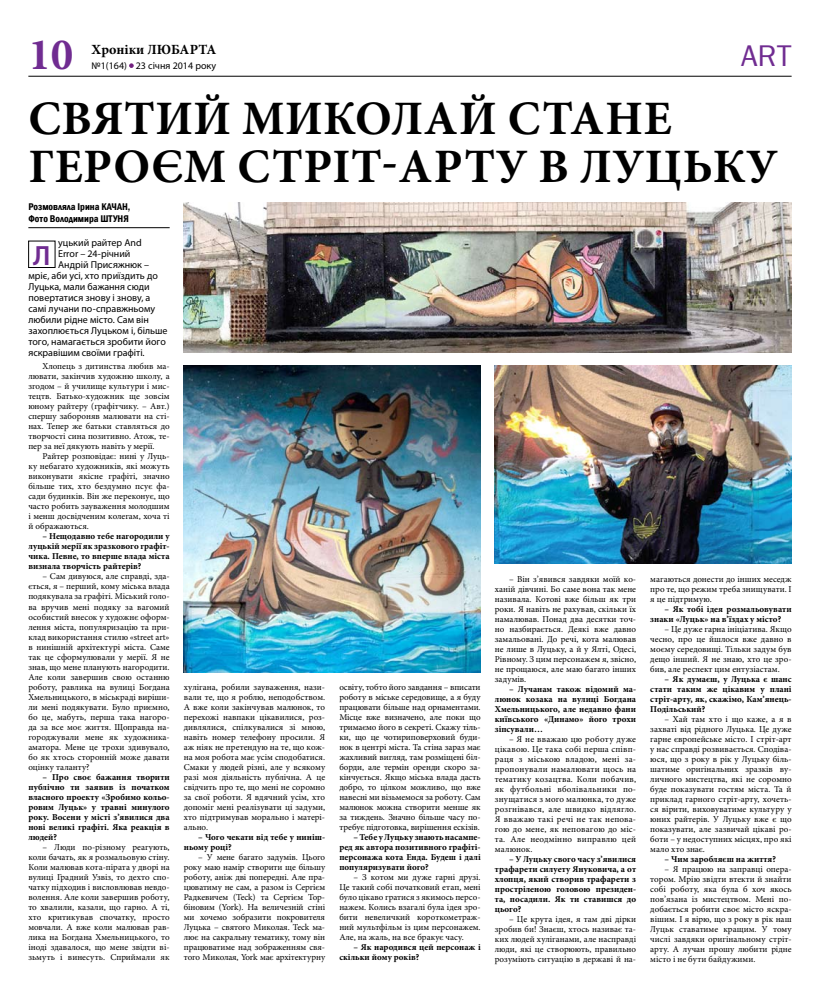
<style>
.page{position:relative;width:820px;height:993px;background:#fff}
.page>*{position:absolute;margin:0;border:0;box-sizing:border-box;transform-origin:0 0}
.t1{font:700 48px/48px "Minion Pro";color:#000}
.t2{font:700 45px "Minion Pro";color:#702c91}
.t3{font:30px "Franklin Gothic Book C";color:#702c91}
.t4{font:600 27.9px "Myriad Pro";color:#702c91}
.t5{font:700 14px "Minion Pro";color:#000}
.t6{font:10px "Myriad Pro";color:#000}
.t7{font:600 condensed 10px/12px "Franklin Gothic";color:#000}
.t8{font:9px/10px "Minion Pro";color:#000;text-align:justify}
.t9{font:700 9px/10px "Minion Pro";color:#000;text-align:justify}
</style>
<div class="page">
<hr style="left:28px;top:76px;width:763px;height:1px;background:#000">
<svg style="left:129px;top:63px;width:5px;height:5px"></svg>
<hr style="left:28px;top:227px;width:142px;height:1px;background:#000">
<img style="left:184px;top:365px;width:296px;height:307px">
<img style="left:184px;top:203px;width:607px;height:150px">
<img style="left:494px;top:366px;width:297px;height:197px">
<div style="left:28px;top:241px;width:27px;height:27px;border:1px solid #000"></div>
<p class="t2" style="left:28px;top:23px;width:46px">10</p>
<p class="t3" style="left:740px;top:39px;width:52px">ART</p>
<p class="t5" style="left:92px;top:40px;width:126px">Хроніки ЛЮБАРТА</p>
<p class="t6" style="left:92px;top:59px;width:126px">№1(164) 23 січня 2014 року</p>
<p class="t1" style="left:29px;top:94px;width:512px;text-indent:127px">ий миколай стане героєм стр</p>
<p class="t1" style="left:29px;top:94px;width:65px">Свят</p>
<p class="t1" style="left:332px;top:142px;width:99px">іт-арту</p>
<p class="t1" style="left:538px;top:142px;width:207px">в луцьку</p>
<p class="t7" style="left:28px;top:200px;width:103px">Розмовляла Ірина КАЧАН,<br>Фото Володимира ШТУНЯ</p>
<p class="t6" style="left:58px;top:237px;width:85px">уцький райтер And</p>
<p class="t6" style="left:58px;top:248px;width:74px">Error – 24-річний</p>
<p class="t6" style="left:58px;top:259px;width:92px">Андрій Присяжнюк –</p>
<p class="t6" style="left:28px;top:270px;width:131px">мріє, аби усі, хто приїздить до</p>
<p class="t6" style="left:28px;top:281px;width:123px">Луцька, мали бажання сюди</p>
<p class="t6" style="left:28px;top:292px;width:123px">повертатися знову і знову, а</p>
<p class="t6" style="left:28px;top:303px;width:128px">самі лучани по-справжньому</p>
<p class="t6" style="left:28px;top:314px;width:122px">любили рідне місто. Сам він</p>
<p class="t6" style="left:28px;top:325px;width:140px">захоплюється Луцьком і, більше</p>
<p class="t6" style="left:28px;top:336px;width:139px">того, намагається зробити його</p>
<p class="t6" style="left:28px;top:347px;width:118px">яскравішим своїми графіті.</p>
<p class="t8" style="left:43px;top:361px;width:128px">Хлопець з дитинства любив ма-</p>
<p class="t8" style="left:28px;top:371px;width:143px">лювати, закінчив художню школу, а</p>
<p class="t8" style="left:28px;top:381px;width:143px">згодом – й училище культури і мис-</p>
<p class="t8" style="left:28px;top:391px;width:143px">тецтв. Батько-художник ще зовсім</p>
<p class="t8" style="left:28px;top:401px;width:143px">юному райтеру (графітчику. – Авт.)</p>
<p class="t8" style="left:28px;top:411px;width:143px">спершу забороняв малювати на сті-</p>
<p class="t8" style="left:28px;top:421px;width:143px">нах. Тепер же батьки ставляться до</p>
<p class="t8" style="left:28px;top:431px;width:143px">творчості сина позитивно. Атож, те-</p>
<p class="t8" style="left:28px;top:441px;width:128px">пер за неї дякують навіть у мерії.</p>
<p class="t8" style="left:43px;top:451px;width:128px">Райтер розповідає: нині у Луць-</p>
<p class="t8" style="left:28px;top:461px;width:143px">ку небагато художників, які можуть</p>
<p class="t8" style="left:28px;top:471px;width:143px">виконувати якісне графіті, значно</p>
<p class="t8" style="left:28px;top:481px;width:143px">більше тих, хто бездумно псує фа-</p>
<p class="t8" style="left:28px;top:491px;width:143px">сади будинків. Він же переконує, що</p>
<p class="t8" style="left:28px;top:501px;width:143px">часто робить зауваження молодшим</p>
<p class="t8" style="left:28px;top:511px;width:143px">і менш досвідченим колегам, хоча ті</p>
<p class="t8" style="left:28px;top:521px;width:62px">й ображаються.</p>
<p class="t9" style="left:28px;top:531px;width:143px;text-indent:14px">– Нещодавно тебе нагородили у луцькій мерії як зразкового графіт&shy;чика. Певне, то вперше влада міста визнала творчість райтерів?</p>
<p class="t8" style="left:28px;top:571px;width:143px;text-indent:14px">– Сам дивуюся, але справді, зда&shy;ється, я – перший, кому міська влада подякувала за графіті. Міський голо&shy;ва вручив мені подяку за вагомий особистий внесок у художнє оформ&shy;лення міста, популяризацію та при&shy;клад використання стилю «street art» в нинішній архітектурі міста. Саме так це сформулювали у мерії. Я не знав, що мене планують нагородити.<br>Але коли завершив свою останню роботу, равлика на вулиці Богдана Хмельницького, в міськраді виріши&shy;ли мені подякувати. Було приємно, бо це, мабуть, перша така нагоро&shy;да за все моє життя. Щоправда на&shy;городжували мене як художника&shy;аматора. Мене це трохи здивувало, бо як хтось сторонній може давати оцінку таланту?</p>
<p class="t9" style="left:28px;top:771px;width:143px;text-indent:14px">– Про своє бажання творити публічно ти заявив із початком власного проекту «Зробимо кольо&shy;ровим Луцьк» у травні минулого року. Восени у місті з’явилися два нові великі графіті. Яка реакція в людей?</p>
<p class="t8" style="left:28px;top:841px;width:143px;text-indent:14px">– Люди по-різному реагують, коли бачать, як я розмальовую стіну.<br>Коли малював кота-пірата у дворі на вулиці Градний Узвіз, то дехто спо&shy;чатку підходив і висловлював невдо&shy;волення. Але коли завершив роботу, то хвалили, казали, що гарно. А ті, хто критикував спочатку, просто мовчали. А вже коли малював рав&shy;лика на Богдана Хмельницького, то іноді здавалося, що мене звідти ві&shy;зьмуть і винесуть. Сприймали як</p>
<p class="t4" style="left:33px;top:237px;width:19px">Л</p>
<p class="t8" style="left:184px;top:682px;width:143px">хулігана, робили зауваження, нази&shy;вали те, що я роблю, неподобством.<br>А вже коли закінчував малюнок, то перехожі навпаки цікавилися, роз&shy;дивлялися, спілкувалися зі мною, навіть номер телефону просили. Я аж ніяк не претендую на те, що кож&shy;на моя робота має усім сподобатися.<br>Смаки у людей різні, але у всякому разі моя діяльність публічна. А це свідчить про те, що мені не соромно за свої роботи. Я вдячний усім, хто допоміг мені реалізувати ці задуми, хто підтримував морально і матері&shy;ально.</p>
<p class="t9" style="left:184px;top:832px;width:143px;text-indent:14px">– Чого чекати від тебе у ниніш&shy;ньому році?</p>
<p class="t8" style="left:184px;top:852px;width:143px;text-indent:14px">– У мене багато задумів. Цього року маю намір створити ще більшу роботу, аніж дві попередні. Але пра&shy;цюватиму не сам, а разом із Сергієм Радкевичем (Teck) та Сергієм Тор&shy;біновим (York). На величезній стіні ми хочемо зобразити покровителя Луцька – святого Миколая. Teck ма&shy;лює на сакральну тематику, тому він працюватиме над зображенням свя&shy;того Миколая, York має архітектурну</p>
<p class="t8" style="left:339px;top:682px;width:143px">освіту, тобто його завдання – вписати роботу в міське середовище, а я буду працювати більше над орнаментами.<br>Місце вже визначено, але поки що тримаємо його в секреті. Скажу тіль&shy;ки, що це чотириповерховий буди&shy;нок в центрі міста. Та стіна зараз має жахливий вигляд, там розміщені біл&shy;борди, але термін оренди скоро за&shy;кінчується. Якщо міська влада дасть добро, то цілком можливо, що вже навесні ми візьмемося за роботу. Сам малюнок можна створити менше як за тиждень. Значно більше часу по&shy;требує підготовка, вирішення ескізів.</p>
<p class="t9" style="left:339px;top:832px;width:143px;text-indent:14px">– Тебе у Луцьку знають насампе&shy;ред як автора позитивного графіті&shy;персонажа кота Енда. Будеш і далі популяризувати його?</p>
<p class="t8" style="left:339px;top:872px;width:143px;text-indent:14px">– З котом ми дуже гарні друзі.<br>Це такий собі початковий етап, мені було цікаво гратися з якимось персо&shy;нажем. Колись взагалі була ідея зро&shy;бити невеличкий короткометраж&shy;ний мультфільм із цим персонажем.<br>Але, на жаль, на все бракує часу.</p>
<p class="t9" style="left:339px;top:942px;width:143px;text-indent:14px">– Як народився цей персонаж і скільки йому років?</p>
<p class="t8" style="left:494px;top:573px;width:143px;text-indent:14px">– Він з’явився завдяки моїй ко&shy;ханій дівчині. Бо саме вона так мене називала. Котові вже більш як три роки. Я навіть не рахував, скільки їх намалював. Понад два десятки точ&shy;но назбирається. Деякі вже давно замальовані. До речі, кота малював не лише в Луцьку, а й у Ялті, Одесі, Рівному. З цим персонажем я, звісно, не прощаюся, але маю багато інших задумів.</p>
<p class="t9" style="left:494px;top:683px;width:143px;text-indent:14px">– Лучанам також відомий ма&shy;люнок козака на вулиці Богдана Хмельницького, але недавно фани київського «Динамо» його трохи зіпсували…</p>
<p class="t8" style="left:494px;top:733px;width:143px;text-indent:14px">– Я не вважаю цю роботу дуже цікавою. Це така собі перша співп&shy;раця з міською владою, мені за&shy;пропонували намалювати щось на тематику козацтва. Коли побачив, як футбольні вболівальники по&shy;знущатися з мого малюнка, то дуже розгнівався, але швидко відлягло.<br>Я вважаю такі речі не так непова&shy;гою до мене, як неповагою до міс&shy;та. Але неодмінно виправлю цей малюнок.</p>
<p class="t9" style="left:494px;top:853px;width:143px;text-indent:14px">– У Луцьку свого часу з’явилися трафарети силуету Януковича, а от хлопця, який створив трафарети з простріленою головою президен&shy;та, посадили. Як ти ставишся до цього?</p>
<p class="t8" style="left:494px;top:913px;width:143px;text-indent:14px">– Це крута ідея, я там дві дірки зробив би! Знаєш, хтось називає та&shy;ких людей хуліганами, але насправді люди, які це створюють, правильно розуміють ситуацію в державі й на-</p>
<p class="t8" style="left:650px;top:573px;width:143px">магаються донести до інших меседж про те, що режим треба знищувати. І я це підтримую.</p>
<p class="t9" style="left:650px;top:603px;width:143px;text-indent:14px">– Як тобі ідея розмальовувати знаки «Луцьк» на в’їздах у місто?</p>
<p class="t8" style="left:650px;top:623px;width:143px;text-indent:14px">– Це дуже гарна ініціатива. Якщо чесно, про це йшлося вже давно в моєму середовищі. Тільки задум був дещо інший. Я не знаю, хто це зро&shy;бив, але респект цим ентузіастам.</p>
<p class="t9" style="left:650px;top:673px;width:143px;text-indent:14px">– Як думаєш, у Луцька є шанс стати таким же цікавим у плані стріт-арту, як, скажімо, Кам’янець-Подільський?</p>
<p class="t8" style="left:650px;top:713px;width:143px;text-indent:14px">– Хай там хто і що каже, а я в захваті від рідного Луцька. Це дуже гарне європейське місто. І стріт-арт у нас справді розвивається. Сподіва&shy;юся, що з року в рік у Луцьку біль&shy;шатиме оригінальних зразків ву&shy;личного мистецтва, які не соромно буде показувати гостям міста. Та й приклад гарного стріт-арту, хочеть&shy;ся вірити, виховуватиме культуру у юних райтерів. У Луцьку вже є що показувати, але зазвичай цікаві ро&shy;боти – у недоступних місцях, про які мало хто знає.</p>
<p class="t9" style="left:664px;top:853px;width:113px">– Чим заробляєш на життя?</p>
<p class="t8" style="left:650px;top:863px;width:143px;text-indent:14px">– Я працюю на заправці опера&shy;тором. Мрію звідти втекти й знайти собі роботу, яка була б хоч якось пов’язана із мистецтвом. Мені по&shy;добається робити своє місто яскра&shy;вішим. І я вірю, що з року в рік наш Луцьк ставатиме кращим. У тому числі завдяки оригінальному стріт&shy;арту. А лучан прошу любити рідне місто і не бути байдужими.</p>
</div>
